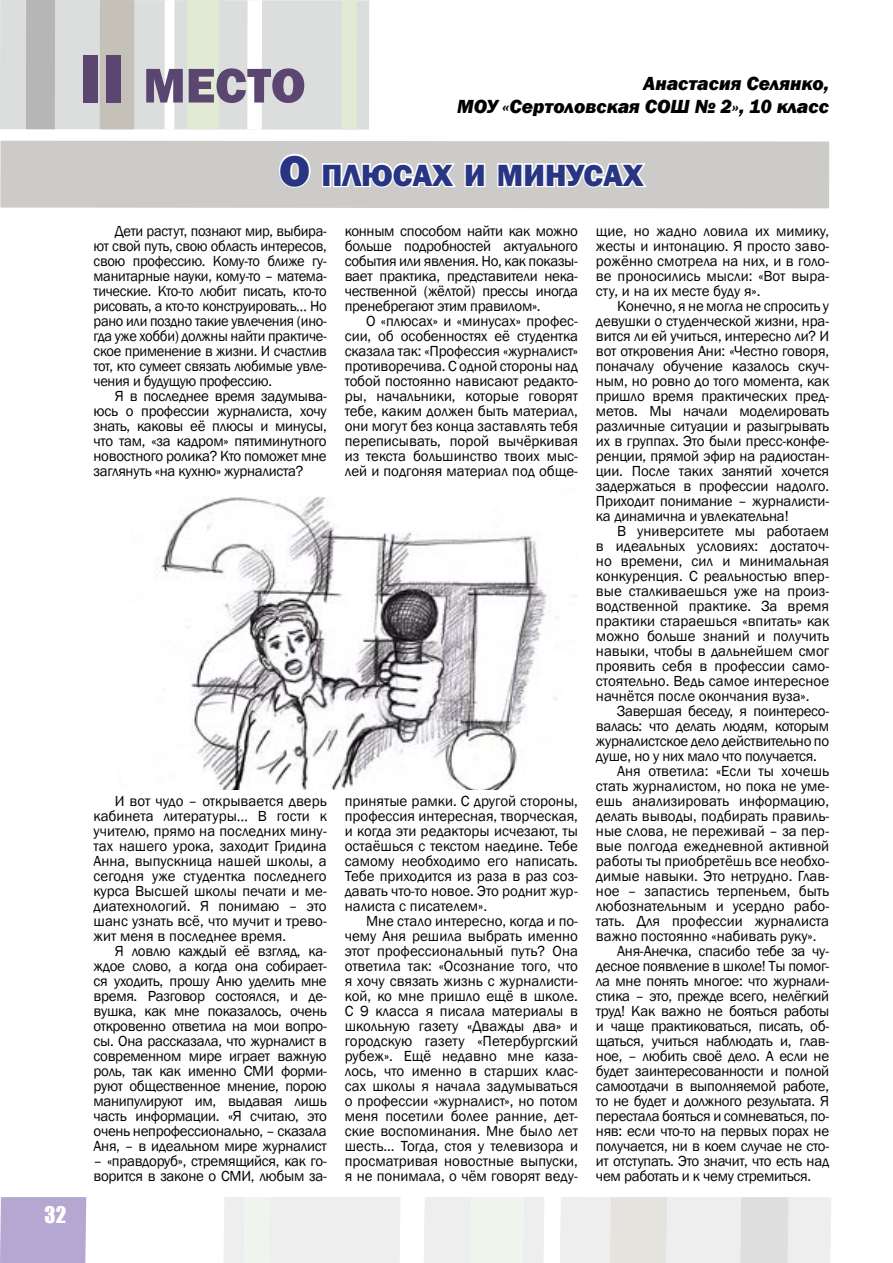
<style>
.page{position:relative;width:893px;height:1263px;background:#fff}
.page>*{position:absolute;margin:0;border:0;box-sizing:border-box;transform-origin:0 0}
.t1{font:800 50.4px "Franklin Gothic";color:#5b4672}
.t2{font:800 31.5px "Franklin Gothic";color:#283583}
.t3{font:21px "Impact";color:#fff}
.t4{font:italic 800 19.5px/22.5px "Franklin Gothic";color:#000;text-align:right}
.t5{font:15px/15px "Franklin Gothic";letter-spacing:-.02em;color:#000;text-align:justify}
.t6{font:15px "Franklin Gothic";color:#000}
.s1{font-size:72px}
.s2{font-size:45px}
</style>
<div class="page">
<div style="left:0;top:1197px;width:86px;height:66px;background:#b4a8d3"></div>
<svg style="left:224px;top:1197px;width:607px;height:66px;background:#ecedeb"></svg>
<div style="left:0;top:0;width:369px;height:130px;background:#dbdedc"></div>
<div style="left:247px;top:0;width:15px;height:129px;background:#fff"></div>
<div style="left:187px;top:0;width:32px;height:129px;background:#e0ead4"></div>
<div style="left:165px;top:0;width:9px;height:129px;background:#fff"></div>
<div style="left:100px;top:0;width:34px;height:129px;background:#c6c1b8"></div>
<div style="left:342px;top:0;width:15px;height:130px;background:#e0ead4"></div>
<div style="left:26px;top:0;width:29px;height:129px;background:#b7b6b6"></div>
<div style="left:0;top:141px;width:829px;height:67px;background:#cccbca"></div>
<svg style="left:278px;top:152px;width:34px;height:37px"></svg>
<svg style="left:320px;top:156px;width:167px;height:38px"></svg>
<svg style="left:496px;top:147px;width:153px;height:47px"></svg>
<img style="left:156px;top:497px;width:421px;height:293px">
<h3 class="t3" style="left:45px;top:1198px;width:23px">32</h3>
<h1 class="t1" style="left:79px;top:53px;width:228px"><span class="s1">II</span> место</h1>
<h3 class="t4" style="left:457px;top:72px;width:374px">Анастасия Селянко,<br>МОУ «Сертоловская СОШ № 2», 10 класс</h3>
<h2 class="t2" style="left:279px;top:155px;width:366px"><span class="s2">О</span> плюсах и минусах</h2>
<p class="t5" style="left:94px;top:224px;width:235px;text-indent:21px">Дети растут, познают мир, выбира&shy;ют свой путь, свою область интересов, свою профессию. Кому-то ближе гу&shy;манитарные науки, кому-то – матема&shy;тические. Кто-то любит писать, кто-то рисовать, а кто-то конструировать… Но рано или поздно такие увлечения (ино&shy;гда уже хобби) должны найти практиче&shy;ское применение в жизни. И счастлив тот, кто сумеет связать любимые увле&shy;чения и будущую профессию.</p>
<p class="t5" style="left:94px;top:389px;width:235px;text-indent:21px">Я в последнее время задумыва&shy;юсь о профессии журналиста, хочу знать, каковы её плюсы и минусы, что там, «за кадром» пятиминутного новостного ролика? Кто поможет мне заглянуть «на кухню» журналиста?</p>
<p class="t5" style="left:345px;top:224px;width:235px">конным способом найти как можно больше подробностей актуального события или явления. Но, как показы&shy;вает практика, представители нека&shy;чественной (жёлтой) прессы иногда пренебрегают этим правилом».</p>
<p class="t5" style="left:345px;top:314px;width:235px;text-indent:21px">О «плюсах» и «минусах» профес&shy;сии, об особенностях её студентка сказала так: «Профессия «журналист» противоречива. С одной стороны над тобой постоянно нависают редакто&shy;ры, начальники, которые говорят тебе, каким должен быть материал, они могут без конца заставлять тебя переписывать, порой вычёркивая из текста большинство твоих мыс&shy;лей и подгоняя материал под обще-</p>
<p class="t5" style="left:94px;top:794px;width:235px;text-indent:21px">И вот чудо – открывается дверь кабинета литературы… В гости к учителю, прямо на последних мину&shy;тах нашего урока, заходит Гридина Анна, выпускница нашей школы, а сегодня уже студентка последнего курса Высшей школы печати и ме&shy;диатехнологий. Я понимаю – это шанс узнать всё, что мучит и трево&shy;жит меня в последнее время.</p>
<p class="t5" style="left:94px;top:944px;width:235px;text-indent:21px">Я ловлю каждый её взгляд, ка&shy;ждое слово, а когда она собирает&shy;ся уходить, прошу Аню уделить мне время. Разговор состоялся, и де&shy;вушка, как мне показалось, очень откровенно ответила на мои вопро&shy;сы. Она рассказала, что журналист в современном мире играет важную роль, так как именно СМИ форми&shy;руют общественное мнение, порою манипулируют им, выдавая лишь часть информации. «Я считаю, это очень непрофессионально, – сказала Аня, – в идеальном мире журналист</p>
<p class="t5" style="left:94px;top:1154px;width:235px">– «правдоруб», стремящийся, как го&shy;ворится в законе о СМИ, любым за-</p>
<p class="t5" style="left:345px;top:794px;width:235px">принятые рамки. С другой стороны, профессия интересная, творческая, и когда эти редакторы исчезают, ты остаёшься с текстом наедине. Тебе самому необходимо его написать.<br>Тебе приходится из раза в раз соз&shy;давать что-то новое. Это роднит жур&shy;налиста с писателем».</p>
<p class="t5" style="left:345px;top:914px;width:235px;text-indent:21px">Мне стало интересно, когда и по&shy;чему Аня решила выбрать именно этот профессиональный путь? Она ответила так: «Осознание того, что я хочу связать жизнь с журналисти&shy;кой, ко мне пришло ещё в школе.<br>С 9 класса я писала материалы в школьную газету «Дважды два» и городскую газету «Петербургский рубеж». Ещё недавно мне каза&shy;лось, что именно в старших клас&shy;сах школы я начала задумываться о профессии «журналист», но потом меня посетили более ранние, дет&shy;ские воспоминания. Мне было лет шесть... Тогда, стоя у телевизора и просматривая новостные выпуски, я не понимала, о чём говорят веду-</p>
<p class="t5" style="left:596px;top:224px;width:235px">щие, но жадно ловила их мимику, жесты и интонацию. Я просто заво&shy;рожённо смотрела на них, и в голо&shy;ве проносились мысли: «Вот выра&shy;сту, и на их месте буду я».</p>
<p class="t5" style="left:596px;top:299px;width:235px;text-indent:21px">Конечно, я не могла не спросить у девушки о студенческой жизни, нра&shy;вится ли ей учиться, интересно ли? И вот откровения Ани: «Честно говоря, поначалу обучение казалось скуч&shy;ным, но ровно до того момента, как пришло время практических пред&shy;метов. Мы начали моделировать различные ситуации и разыгрывать их в группах. Это были пресс-конфе&shy;ренции, прямой эфир на радиостан&shy;ции. После таких занятий хочется задержаться в профессии надолго.<br>Приходит понимание – журналисти&shy;ка динамична и увлекательна!</p>
<p class="t5" style="left:596px;top:524px;width:235px;text-indent:21px">В университете мы работаем в идеальных условиях: достаточ&shy;но времени, сил и минимальная конкуренция. С реальностью впер&shy;вые сталкиваешься уже на произ&shy;водственной практике. За время практики стараешься «впитать» как можно больше знаний и получить навыки, чтобы в дальнейшем смог проявить себя в профессии само&shy;стоятельно. Ведь самое интересное начнётся после окончания вуза».</p>
<p class="t5" style="left:617px;top:704px;width:213px">Завершая беседу, я поинтересо-</p>
<p class="t5" style="left:596px;top:719px;width:235px">валась: что делать людям, которым</p>
<p class="t5" style="left:596px;top:734px;width:235px">журналистское дело действительно по</p>
<p class="t5" style="left:596px;top:749px;width:222px">душе, но у них мало что получается.</p>
<p class="t6" style="left:617px;top:762px;width:213px">Аня ответила: «Если ты хочешь</p>
<p class="t6" style="left:596px;top:777px;width:235px">стать журналистом, но пока не уме-</p>
<p class="t6" style="left:596px;top:792px;width:235px">ешь анализировать информацию,</p>
<p class="t6" style="left:596px;top:807px;width:235px">делать выводы, подбирать правиль-</p>
<p class="t6" style="left:596px;top:822px;width:235px">ные слова, не переживай – за пер-</p>
<p class="t6" style="left:596px;top:837px;width:235px">вые полгода ежедневной активной</p>
<p class="t6" style="left:596px;top:852px;width:235px">работы ты приобретёшь все необхо-</p>
<p class="t6" style="left:596px;top:867px;width:235px">димые навыки. Это нетрудно. Глав-</p>
<p class="t6" style="left:596px;top:882px;width:235px">ное – запастись терпеньем, быть</p>
<p class="t6" style="left:596px;top:897px;width:235px">любознательным и усердно рабо-</p>
<p class="t6" style="left:596px;top:912px;width:235px">тать. Для профессии журналиста</p>
<p class="t6" style="left:596px;top:927px;width:222px">важно постоянно «набивать руку».</p>
<p class="t5" style="left:617px;top:944px;width:213px">Аня-Анечка, спасибо тебе за чу-</p>
<p class="t5" style="left:596px;top:959px;width:235px">десное появление в школе! Ты помог-</p>
<p class="t5" style="left:596px;top:974px;width:235px">ла мне понять многое: что журнали-</p>
<p class="t5" style="left:596px;top:989px;width:235px">стика – это, прежде всего, нелёгкий</p>
<p class="t5" style="left:596px;top:1004px;width:235px">труд! Как важно не бояться работы</p>
<p class="t5" style="left:596px;top:1019px;width:235px">и чаще практиковаться, писать, об-</p>
<p class="t5" style="left:596px;top:1034px;width:235px">щаться, учиться наблюдать и, глав-</p>
<p class="t5" style="left:596px;top:1049px;width:235px">ное, – любить своё дело. А если не</p>
<p class="t5" style="left:596px;top:1064px;width:235px">будет заинтересованности и полной</p>
<p class="t5" style="left:596px;top:1079px;width:235px">самоотдачи в выполняемой работе,</p>
<p class="t5" style="left:596px;top:1094px;width:235px">то не будет и должного результата. Я</p>
<p class="t5" style="left:596px;top:1109px;width:235px">перестала бояться и сомневаться, по-</p>
<p class="t5" style="left:596px;top:1124px;width:235px">няв: если что-то на первых порах не</p>
<p class="t5" style="left:596px;top:1139px;width:235px">получается, ни в коем случае не сто-</p>
<p class="t5" style="left:596px;top:1154px;width:235px">ит отступать. Это значит, что есть над</p>
<p class="t5" style="left:596px;top:1169px;width:217px">чем работать и к чему стремиться.</p>
</div>
